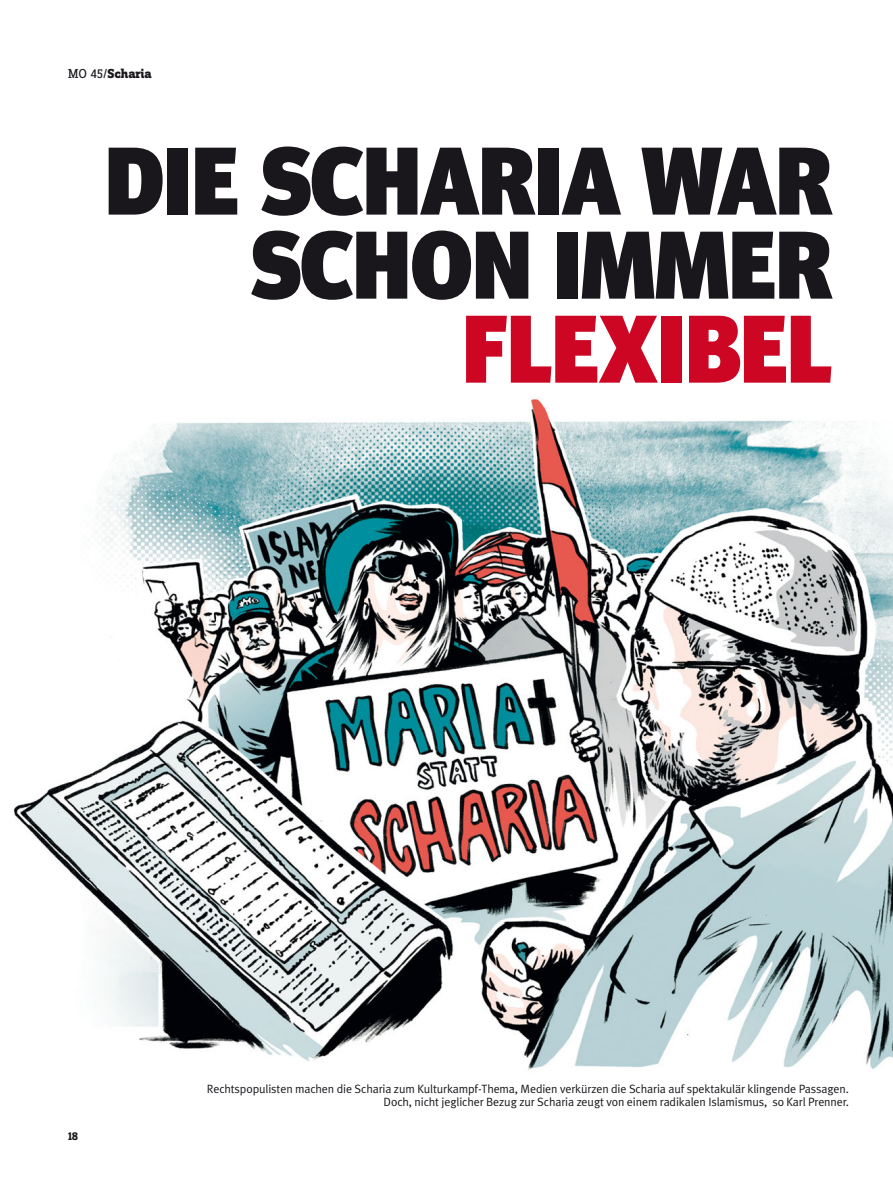
<style>
.page{position:relative;width:893px;height:1191px;background:#fff}
.page>*{position:absolute;margin:0;border:0;box-sizing:border-box;transform-origin:0 0}
.t1{font:900 96px/84px "Meta Headline";color:#1a171c;text-align:right}
.t2{font:900 96px "Meta Headline";color:#cd0624}
.t3{font:800 13.5px "Zine Slab Dis";color:#1a171c}
.t4{font:12px/13.5px "Meta Plus Normal";letter-spacing:-.01em;color:#1a171c;text-align:right}
.t5{font:700 12px "Zine Slab Dis";color:#1a171c}
.s1{font-weight:400}
</style>
<div class="page">
<img style="left:13px;top:398px;width:880px;height:672px">
<p class="t3" style="left:68px;top:66px;width:85px"><span class="s1">MO 45/</span>Scharia</p>
<h1 class="t1" style="left:105px;top:149px;width:728px">DIE SCHARIA WAR<br>SCHON IMMER</h1>
<h1 class="t2" style="left:463px;top:316px;width:371px">FLEXIBEL</h1>
<p class="t5" style="left:68px;top:1128px;width:12px">18</p>
<p class="t4" style="left:207px;top:1083px;width:644px">Rechtspopulisten machen die Scharia zum Kulturkampf-Thema, Medien verkürzen die Scharia auf spektakulär klingende Passagen.<br>Doch, nicht jeglicher Bezug zur Scharia zeugt von einem radikalen Islamismus, so Karl Prenner.</p>
</div>
